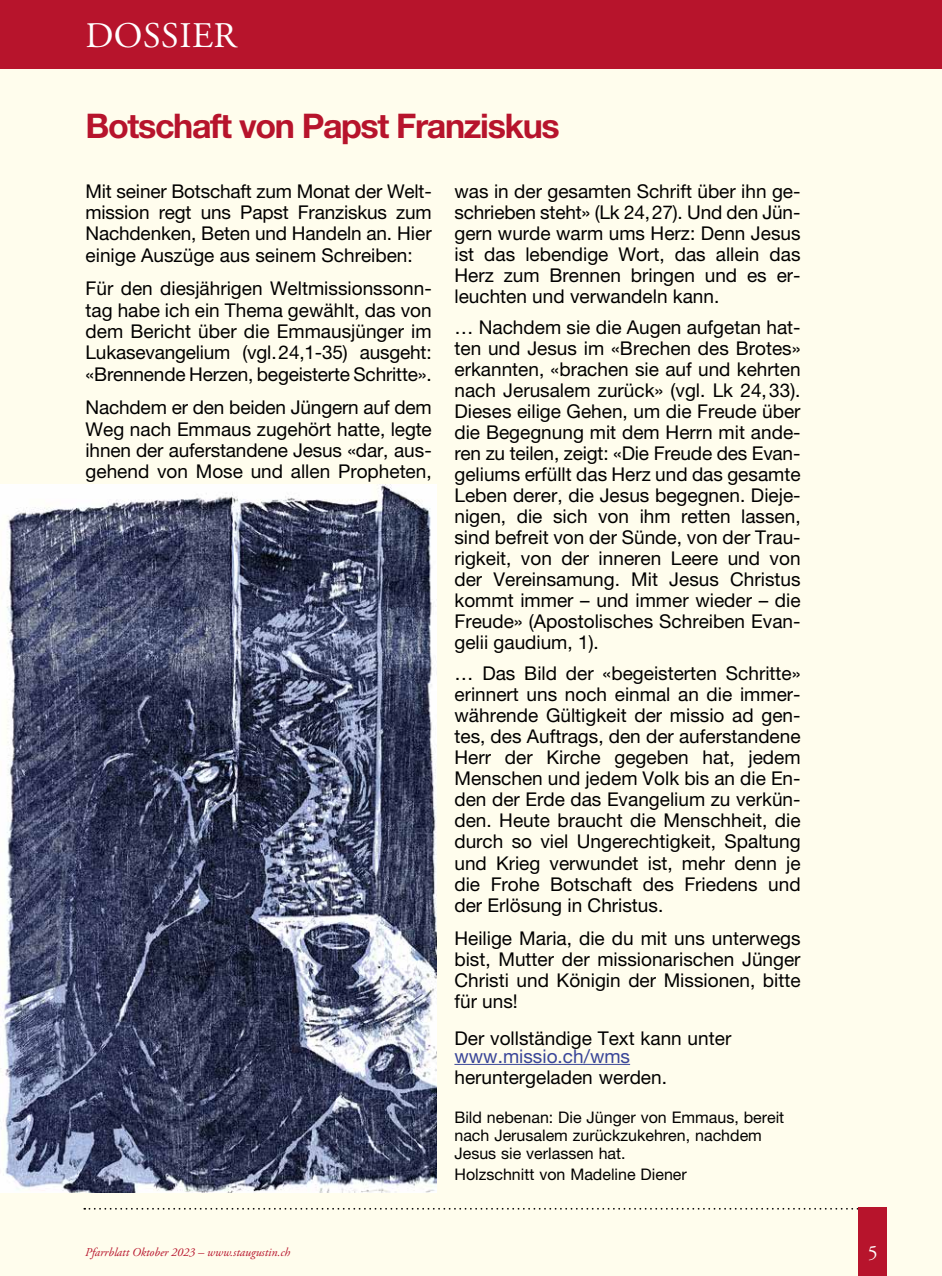
<style>
.page{position:relative;width:942px;height:1276px;background:#fff}
.page>*{position:absolute;margin:0;border:0;box-sizing:border-box;transform-origin:0 0}
.t1{font:36px "Adobe Garamond Pro";letter-spacing:.015em;color:#fff}
.t2{font:700 34px "Helvetica Neue LT Pro";letter-spacing:-.04em;color:#b7142c}
.t3{font:20px "Adobe Garamond Pro";color:#fff}
.t4{font:19px/21px "Helvetica Neue LT Pro";color:#000;text-align:justify}
.t5{font:19px "Helvetica Neue LT Pro";color:#3a4698}
.t6{font:16px/18px "Helvetica Neue LT Pro";color:#000}
.t7{font:italic 12px "Adobe Garamond Pro";color:#b7142c}
</style>
<div class="page">
<div style="left:0;top:0;width:941px;height:1276px;background:#fffded"></div>
<hr style="left:454px;top:1064px;width:176px;height:1px;background:#3a4698">
<svg style="left:84px;top:1208px;width:774px;height:1px"></svg>
<div style="left:0;top:0;width:941px;height:68px;background:#b7142c"></div>
<div style="left:858px;top:1208px;width:28px;height:68px;background:#b7142c"></div>
<img style="left:0;top:485px;width:436px;height:707px">
<h1 class="t1" style="left:85px;top:14px;width:153px">DOSSIER</h1>
<h2 class="t2" style="left:86px;top:105px;width:475px">Botschaft von Papst Franziskus</h2>
<p class="t4" style="left:86px;top:180px;width:347px">Mit seiner Botschaft zum Monat der Welt&shy;mission regt uns Papst Franziskus zum Nachdenken, Beten und Handeln an. Hier einige Auszüge aus seinem Schreiben:</p>
<p class="t4" style="left:86px;top:278px;width:347px">Für den diesjährigen Weltmissionssonn&shy;tag habe ich ein Thema gewählt, das von dem Bericht über die Emmausjünger im Lukasevangelium (vgl.24,1-35) ausgeht: «Brennende Herzen, begeisterte Schritte».</p>
<p class="t4" style="left:86px;top:396px;width:347px">Nachdem er den beiden Jüngern auf dem Weg nach Emmaus zugehört hatte, legte ihnen der auferstandene Jesus «dar, aus&shy;gehend von Mose und allen Propheten,</p>
<p class="t4" style="left:454px;top:180px;width:347px;text-align:left">was in der gesamten Schrift über ihn ge-- schrieben steht» (Lk 24,27). Und den Jün&shy;gern wurde warm ums Herz: Denn Jesus ist das lebendige Wort, das allein das Herz zum Brennen bringen und es er&shy;leuchten und verwandeln kann.</p>
<p class="t4" style="left:454px;top:316px;width:347px">… Nachdem sie die Augen aufgetan hat&shy;ten und Jesus im «Brechen des Brotes» erkannten, «brachen sie auf und kehrten nach Jerusalem zurück» (vgl. Lk 24,33).<br>Dieses eilige Gehen, um die Freude über die Begegnung mit dem Herrn mit ande&shy;ren zu teilen, zeigt: «Die Freude des Evan&shy;geliums erfüllt das Herz und das gesamte Leben derer, die Jesus begegnen. Dieje&shy;nigen, die sich von ihm retten lassen, sind befreit von der Sünde, von der Trau&shy;rigkeit, von der inneren Leere und von der Vereinsamung. Mit Jesus Christus kommt immer – und immer wieder – die Freude» (Apostolisches Schreiben Evan&shy;gelii gaudium, 1).</p>
<p class="t4" style="left:454px;top:663px;width:347px">… Das Bild der «begeisterten Schritte» erinnert uns noch einmal an die immer&shy;währende Gültigkeit der missio ad gen&shy;tes, des Auftrags, den der auferstandene Herr der Kirche gegeben hat, jedem Menschen und jedem Volk bis an die En&shy;den der Erde das Evangelium zu verkün&shy;den. Heute braucht die Menschheit, die durch so viel Ungerechtigkeit, Spaltung und Krieg verwundet ist, mehr denn je die Frohe Botschaft des Friedens und der Erlösung in Christus.</p>
<p class="t4" style="left:454px;top:927px;width:347px">Heilige Maria, die du mit uns unterwegs bist, Mutter der missionarischen Jünger Christi und Königin der Missionen, bitte für uns!</p>
<p class="t4" style="left:454px;top:1027px;width:278px">Der vollständige Text kann unter</p>
<p class="t5" style="left:454px;top:1044px;width:177px">www.missio.ch/wms</p>
<p class="t4" style="left:454px;top:1066px;width:214px">heruntergeladen werden.</p>
<p class="t6" style="left:454px;top:1107px;width:331px">Bild nebenan: Die Jünger von Emmaus, bereit nach Jerusalem zurückzukehren, nachdem<br>Jesus sie verlassen hat.</p>
<p class="t6" style="left:454px;top:1164px;width:234px">Holzschnitt von Madeline Diener</p>
<p class="t7" style="left:85px;top:1245px;width:206px">Pfarrblatt Oktober 2023 – www.staugustin.ch</p>
<p class="t3" style="left:867px;top:1240px;width:11px">5</p>
</div>
